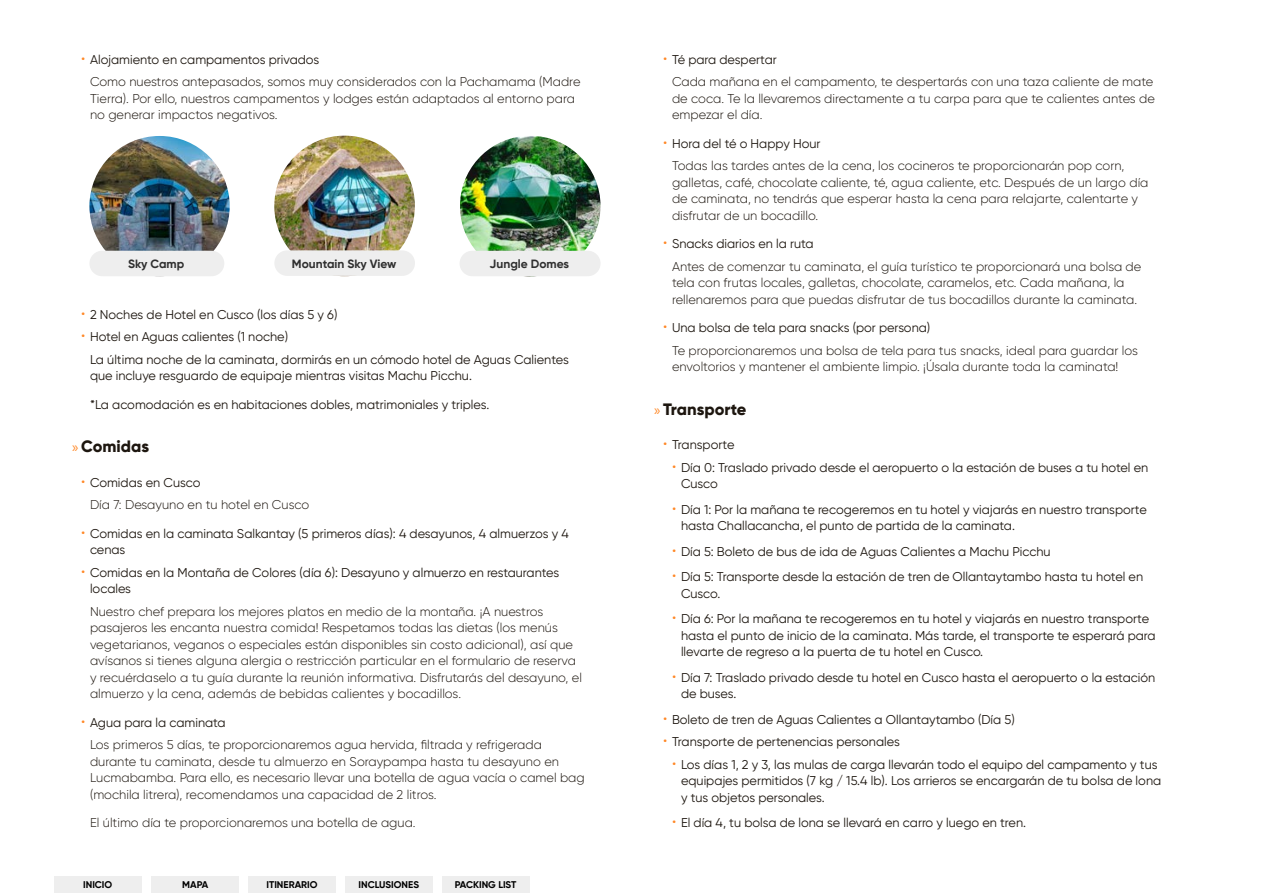
<style>
.page{position:relative;width:1263px;height:893px;background:#fff}
.page>*{position:absolute;margin:0;border:0;box-sizing:border-box;transform-origin:0 0}
.t1{font:800 16.5px "Gilroy";color:#1d160f}
.t2{font:300 12.75px/16.5px "Gilroy";color:#1d160f}
.t3{font:12.75px/16.5px "Gilroy";color:#1d160f}
.t4{font:700 12px "Gilroy";color:#2f2f2f}
.t5{font:700 9.75px "Gilroy";color:#000}
.s1{font-size:15px;color:#ff8826}
.s2{font-weight:400}
.s3{font-weight:300;font-size:15px;color:#ff8826}
.s4{font-family:"Myriad Pro";font-weight:400;font-size:15px;color:#ff8826}
</style>
<div class="page">
<div style="left:54px;top:876px;width:88px;height:17px;background:#eee"></div>
<div style="left:151px;top:876px;width:88px;height:17px;background:#eee"></div>
<div style="left:248px;top:876px;width:88px;height:17px;background:#eee"></div>
<div style="left:345px;top:876px;width:87px;height:17px;background:#eee"></div>
<div style="left:442px;top:876px;width:87px;height:17px;background:#eee"></div>
<img style="left:89px;top:136px;width:141px;height:140px;border-radius:70px">
<img style="left:460px;top:136px;width:140px;height:140px;border-radius:69px">
<div style="left:89px;top:251px;width:135px;height:25px;background:#eee;border-radius:13px"></div>
<div style="left:460px;top:251px;width:140px;height:25px;background:#eee;border-radius:13px"></div>
<img style="left:274px;top:136px;width:141px;height:140px;border-radius:70px">
<div style="left:274px;top:250px;width:141px;height:26px;background:#eee;border-radius:13px"></div>
<p class="t2" style="left:90px;top:48px;width:492px;line-height:22.5px;text-indent:-9px"><span class="s1">•</span> <span class="s2">Alojamiento en campamentos privados<br></span>Como nuestros antepasados, somos muy considerados con la Pachamama (Madre</p>
<p class="t2" style="left:90px;top:90px;width:486px">Tierra). Por ello, nuestros campamentos y lodges están adaptados al entorno para no generar impactos negativos.</p>
<p class="t4" style="left:128px;top:256px;width:58px">Sky Camp</p>
<p class="t4" style="left:292px;top:256px;width:106px">Mountain Sky View</p>
<p class="t4" style="left:490px;top:256px;width:81px">Jungle Domes</p>
<p class="t3" style="left:81px;top:306px;width:258px"><span class="s3">•</span> 2 Noches de Hotel en Cusco (los días 5 y 6)</p>
<p class="t3" style="left:90px;top:326px;width:480px;line-height:22.5px;text-indent:-9px"><span class="s3">•</span> Hotel en Aguas calientes (1 noche)<br>La última noche de la caminata, dormirás en un cómodo hotel de Aguas Calientes</p>
<p class="t3" style="left:90px;top:368px;width:383px">que incluye resguardo de equipaje mientras visitas Machu Picchu.</p>
<p class="t3" style="left:90px;top:396px;width:401px">*La acomodación es en habitaciones dobles, matrimoniales y triples.</p>
<p class="t1" style="left:72px;top:436px;width:79px"><span class="s4">»</span> Comidas</p>
<p class="t2" style="left:90px;top:471px;width:221px;line-height:22.5px;text-indent:-9px"><span class="s1">•</span> <span class="s2">Comidas en Cusco<br></span>Día 7: Desayuno en tu hotel en Cusco</p>
<p class="t3" style="left:90px;top:525px;width:480px;text-indent:-9px"><span class="s3">•</span> Comidas en la caminata Salkantay (5 primeros días): 4 desayunos, 4 almuerzos y 4 cenas</p>
<p class="t3" style="left:90px;top:564px;width:471px;text-indent:-9px"><span class="s3">•</span> Comidas en la Montaña de Colores (día 6): Desayuno y almuerzo en restaurantes locales</p>
<p class="t2" style="left:90px;top:603px;width:493px">Nuestro chef prepara los mejores platos en medio de la montaña. ¡A nuestros pasajeros les encanta nuestra comida! Respetamos todas las dietas (los menús vegetarianos, veganos o especiales están disponibles sin costo adicional), así que avísanos si tienes alguna alergia o restricción particular en el formulario de reserva y recuérdaselo a tu guía durante la reunión informativa. Disfrutarás del desayuno, el almuerzo y la cena, además de bebidas calientes y bocadillos.</p>
<p class="t2" style="left:90px;top:711px;width:453px;line-height:22.5px;text-indent:-9px"><span class="s1">•</span> <span class="s2">Agua para la caminata<br></span>Los primeros 5 días, te proporcionaremos agua hervida, filtrada y refrigerada</p>
<p class="t2" style="left:90px;top:753px;width:496px">durante tu caminata, desde tu almuerzo en Soraypampa hasta tu desayuno en<br>Lucmabamba. Para ello, es necesario llevar una botella de agua vacía o camel bag (mochila litrera), recomendamos una capacidad de 2 litros.</p>
<p class="t2" style="left:90px;top:815px;width:327px">El último día te proporcionaremos una botella de agua.</p>
<p class="t5" style="left:83px;top:879px;width:31px">INICIO</p>
<p class="t5" style="left:182px;top:879px;width:28px">MAPA</p>
<p class="t5" style="left:266px;top:879px;width:53px">ITINERARIO</p>
<p class="t5" style="left:358px;top:879px;width:62px">INCLUSIONES</p>
<p class="t5" style="left:455px;top:879px;width:63px">PACKING LIST</p>
<p class="t2" style="left:672px;top:48px;width:483px;line-height:22.5px;text-indent:-9px"><span class="s1">•</span> <span class="s2">Té para despertar<br></span>Cada mañana en el campamento, te despertarás con una taza caliente de mate</p>
<p class="t2" style="left:672px;top:90px;width:484px">de coca. Te la llevaremos directamente a tu carpa para que te calientes antes de empezar el día.</p>
<p class="t2" style="left:672px;top:132px;width:454px;line-height:22.5px;text-indent:-9px"><span class="s1">•</span> <span class="s2">Hora del té o Happy Hour<br></span>Todas las tardes antes de la cena, los cocineros te proporcionarán pop corn,</p>
<p class="t2" style="left:672px;top:174px;width:478px">galletas, café, chocolate caliente, té, agua caliente, etc. Después de un largo día de caminata, no tendrás que esperar hasta la cena para relajarte, calentarte y disfrutar de un bocadillo.</p>
<p class="t2" style="left:672px;top:233px;width:471px;line-height:22.5px;text-indent:-9px"><span class="s1">•</span> <span class="s2">Snacks diarios en la ruta<br></span>Antes de comenzar tu caminata, el guía turístico te proporcionará una bolsa de</p>
<p class="t2" style="left:672px;top:275px;width:467px">tela con frutas locales, galletas, chocolate, caramelos, etc. Cada mañana, la rellenaremos para que puedas disfrutar de tus bocadillos durante la caminata.</p>
<p class="t2" style="left:672px;top:317px;width:467px;line-height:22.5px;text-indent:-9px"><span class="s1">•</span> <span class="s2">Una bolsa de tela para snacks (por persona)<br></span>Te proporcionaremos una bolsa de tela para tus snacks, ideal para guardar los</p>
<p class="t2" style="left:672px;top:359px;width:448px">envoltorios y mantener el ambiente limpio. ¡Úsala durante toda la caminata!</p>
<p class="t1" style="left:654px;top:399px;width:94px"><span class="s4">»</span> Transporte</p>
<p class="t3" style="left:663px;top:437px;width:73px"><span class="s3">•</span> Transporte</p>
<p class="t3" style="left:681px;top:459px;width:469px;text-indent:-9px"><span class="s3">•</span> Día 0: Traslado privado desde el aeropuerto o la estación de buses a tu hotel en<br>Cusco</p>
<p class="t3" style="left:681px;top:501px;width:467px;text-indent:-9px"><span class="s3">•</span> Día 1: Por la mañana te recogeremos en tu hotel y viajarás en nuestro transporte hasta Challacancha, el punto de partida de la caminata.</p>
<p class="t3" style="left:672px;top:543px;width:380px"><span class="s3">•</span> Día 5: Boleto de bus de ida de Aguas Calientes a Machu Picchu</p>
<p class="t3" style="left:681px;top:569px;width:464px;text-indent:-9px"><span class="s3">•</span> Día 5: Transporte desde la estación de tren de Ollantaytambo hasta tu hotel en<br>Cusco.</p>
<p class="t3" style="left:681px;top:611px;width:476px;text-indent:-9px"><span class="s3">•</span> Día 6: Por la mañana te recogeremos en tu hotel y viajarás en nuestro transporte hasta el punto de inicio de la caminata. Más tarde, el transporte te esperará para llevarte de regreso a la puerta de tu hotel en Cusco.</p>
<p class="t3" style="left:681px;top:669px;width:476px;text-indent:-9px"><span class="s3">•</span> Día 7: Traslado privado desde tu hotel en Cusco hasta el aeropuerto o la estación de buses.</p>
<p class="t3" style="left:663px;top:711px;width:353px"><span class="s3">•</span> Boleto de tren de Aguas Calientes a Ollantaytambo (Día 5)</p>
<p class="t3" style="left:663px;top:734px;width:238px"><span class="s3">•</span> Transporte de pertenencias personales</p>
<p class="t3" style="left:681px;top:756px;width:482px;text-indent:-9px"><span class="s3">•</span> Los días 1, 2 y 3, las mulas de carga llevarán todo el equipo del campamento y tus equipajes permitidos (7 kg / 15.4 lb). Los arrieros se encargarán de tu bolsa de lona y tus objetos personales.</p>
<p class="t3" style="left:672px;top:815px;width:356px"><span class="s3">•</span> El día 4, tu bolsa de lona se llevará en carro y luego en tren.</p>
</div>
